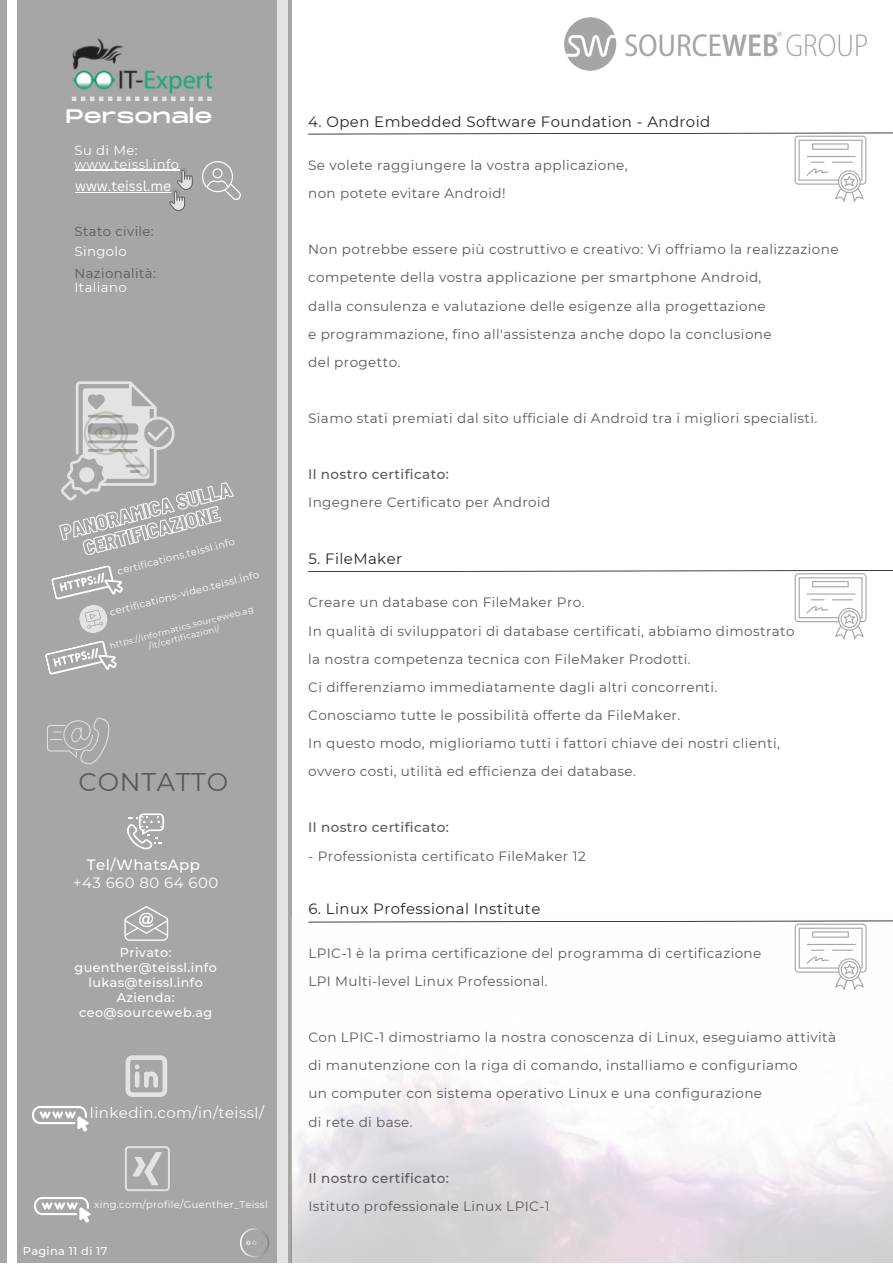
<style>
.page{position:relative;width:893px;height:1264px;background:#fff}
.page>*{position:absolute;margin:0;border:0;box-sizing:border-box;transform-origin:0 0}
.t1{font:25.5px "Montserrat";letter-spacing:.03em;color:#595959}
.t2{font:19.5px "Monument Extended";letter-spacing:.03em;color:#fff}
.t3{font:15px "Montserrat";letter-spacing:.03em;color:#262626}
.t4{font:15px "Montserrat";letter-spacing:.03em;color:#fff}
.t5{font:500 15px "Montserrat";letter-spacing:.03em;color:#fff}
.t6{font:13.95px "Canva Sans";color:#fff}
.t7{font:13.5px/28px "Montserrat";letter-spacing:.03em;color:#58595b}
.t8{font:500 13.5px "Montserrat";letter-spacing:.03em;color:#58595b}
.t9{font:13.2px/14.2px "Montserrat";letter-spacing:.03em;color:#fff}
.t10{font:13.2px "Montserrat";letter-spacing:.03em;color:#595959}
.t11{font:500 12.75px/14.9px "Montserrat";letter-spacing:.03em;color:#fff;text-align:center}
.t12{font:500 11.4px "Montserrat";letter-spacing:.03em;color:#fff}
.t13{font:10.05px "Montserrat";color:#fff}
.t14{font:9.9px "Montserrat";letter-spacing:.03em;color:#fff}
.t15{font:8.55px/9.9px "Montserrat";color:#fff;text-align:center}
</style>
<div class="page">
<div style="left:0;top:0;width:291px;height:1262px;background:#a6a6a6"></div>
<svg style="left:47px;top:717px;width:62px;height:47px"></svg>
<img style="left:72px;top:38px;width:141px;height:56px">
<svg style="left:72px;top:97px;width:140px;height:4px"></svg>
<svg style="left:240px;top:1228px;width:29px;height:30px"></svg>
<svg style="left:202px;top:161px;width:39px;height:39px"></svg>
<hr style="left:75px;top:192px;width:96px;height:1px;background:#fff">
<svg style="left:169px;top:168px;width:24px;height:43px"></svg>
<svg style="left:126px;top:1055px;width:41px;height:41px"></svg>
<svg style="left:32px;top:1106px;width:57px;height:25px"></svg>
<svg style="left:34px;top:1197px;width:57px;height:25px"></svg>
<svg style="left:125px;top:1146px;width:45px;height:45px"></svg>
<div style="left:7px;top:0;width:9px;height:1262px;background:#fff"></div>
<div style="left:277px;top:0;width:10px;height:1262px;background:#e3e3e3"></div>
<img style="left:564px;top:18px;width:301px;height:53px">
<svg style="left:308px;top:132px;width:584px;height:70px"></svg>
<svg style="left:308px;top:570px;width:584px;height:69px"></svg>
<svg style="left:308px;top:920px;width:584px;height:69px"></svg>
<svg style="left:127px;top:813px;width:37px;height:36px"></svg>
<svg style="left:124px;top:906px;width:44px;height:34px"></svg>
<svg style="left:45px;top:381px;width:189px;height:294px"></svg>
<hr style="left:75px;top:170px;width:104px;height:1px;background:#fff">
<h2 class="t2" style="left:66px;top:105px;width:148px">Personale</h2>
<p class="t9" style="left:75px;top:143px;width:106px">Su di Me: www.teissl.info</p>
<p class="t6" style="left:75px;top:176px;width:98px">www.teissl.me</p>
<p class="t10" style="left:75px;top:223px;width:81px">Stato civile:</p>
<p class="t9" style="left:75px;top:244px;width:54px">Singolo</p>
<p class="t10" style="left:75px;top:265px;width:83px">Nazionalità:</p>
<p class="t9" style="left:75px;top:280px;width:53px">Italiano</p>
<p class="t13" style="left:116px;top:565px;width:122px;rotate:-14deg">certifications.teissl.info</p>
<p class="t13" style="left:108px;top:605px;width:155px;rotate:-14deg">certifications-video.teissl.info</p>
<p class="t15" style="left:109px;top:640px;width:149px;rotate:-14deg">https://informatics.sourceweb.ag /it/certificazioni/</p>
<h1 class="t1" style="left:79px;top:766px;width:151px">CONTATTO</h1>
<p class="t5" style="left:87px;top:855px;width:115px">Tel/WhatsApp</p>
<p class="t4" style="left:73px;top:873px;width:147px">+43 660 80 64 600</p>
<p class="t5" style="left:87px;top:864px;width:115px">Tel/WhatsApp</p>
<p class="t4" style="left:73px;top:882px;width:147px">+43 660 80 64 600</p>
<p class="t11" style="left:74px;top:945px;width:144px">Privato: guenther@teissl.info lukas@teissl.info<br>Azienda: ceo@sourceweb.ag</p>
<p class="t4" style="left:90px;top:1103px;width:175px">linkedin.com/in/teissl/</p>
<p class="t14" style="left:94px;top:1198px;width:175px">xing.com/profile/Guenther_Teissl</p>
<p class="t12" style="left:23px;top:1243px;width:86px">Pagina 11 di 17</p>
<p class="t3" style="left:308px;top:112px;width:403px">4. Open Embedded Software Foundation - Android</p>
<p class="t7" style="left:308px;top:151px;width:321px">Se volete raggiungere la vostra applicazione, non potete evitare Android!</p>
<p class="t7" style="left:308px;top:235px;width:532px">Non potrebbe essere più costruttivo e creativo: Vi offriamo la realizzazione competente della vostra applicazione per smartphone Android,<br>dalla consulenza e valutazione delle esigenze alla progettazione<br>e programmazione, fino all'assistenza anche dopo la conclusione<br>del progetto.</p>
<p class="t7" style="left:308px;top:404px;width:510px">Siamo stati premiati dal sito ufficiale di Android tra i migliori specialisti.</p>
<p class="t8" style="left:308px;top:466px;width:142px">Il nostro certificato:</p>
<p class="t7" style="left:308px;top:488px;width:244px">Ingegnere Certificato per Android</p>
<p class="t3" style="left:308px;top:549px;width:95px">5. FileMaker</p>
<p class="t7" style="left:308px;top:588px;width:488px">Creare un database con FileMaker Pro.<br>In qualità di sviluppatori di database certificati, abbiamo dimostrato la nostra competenza tecnica con FileMaker Prodotti.<br>Ci differenziamo immediatamente dagli altri concorrenti.<br>Conosciamo tutte le possibilità offerte da FileMaker.<br>In questo modo, miglioriamo tutti i fattori chiave dei nostri clienti, ovvero costi, utilità ed efficienza dei database.</p>
<p class="t8" style="left:308px;top:819px;width:142px">Il nostro certificato:</p>
<p class="t7" style="left:308px;top:841px;width:279px">- Professionista certificato FileMaker 12</p>
<p class="t3" style="left:308px;top:900px;width:233px">6. Linux Professional Institute</p>
<p class="t7" style="left:308px;top:939px;width:454px">LPIC-1 è la prima certificazione del programma di certificazione<br>LPI Multi-level Linux Professional.</p>
<p class="t7" style="left:308px;top:1023px;width:529px">Con LPIC-1 dimostriamo la nostra conoscenza di Linux, eseguiamo attività di manutenzione con la riga di comando, installiamo e configuriamo<br>un computer con sistema operativo Linux e una configurazione<br>di rete di base.</p>
<p class="t8" style="left:308px;top:1169px;width:142px">Il nostro certificato:</p>
<p class="t7" style="left:308px;top:1191px;width:243px">Istituto professionale Linux LPIC-1</p>
</div>
